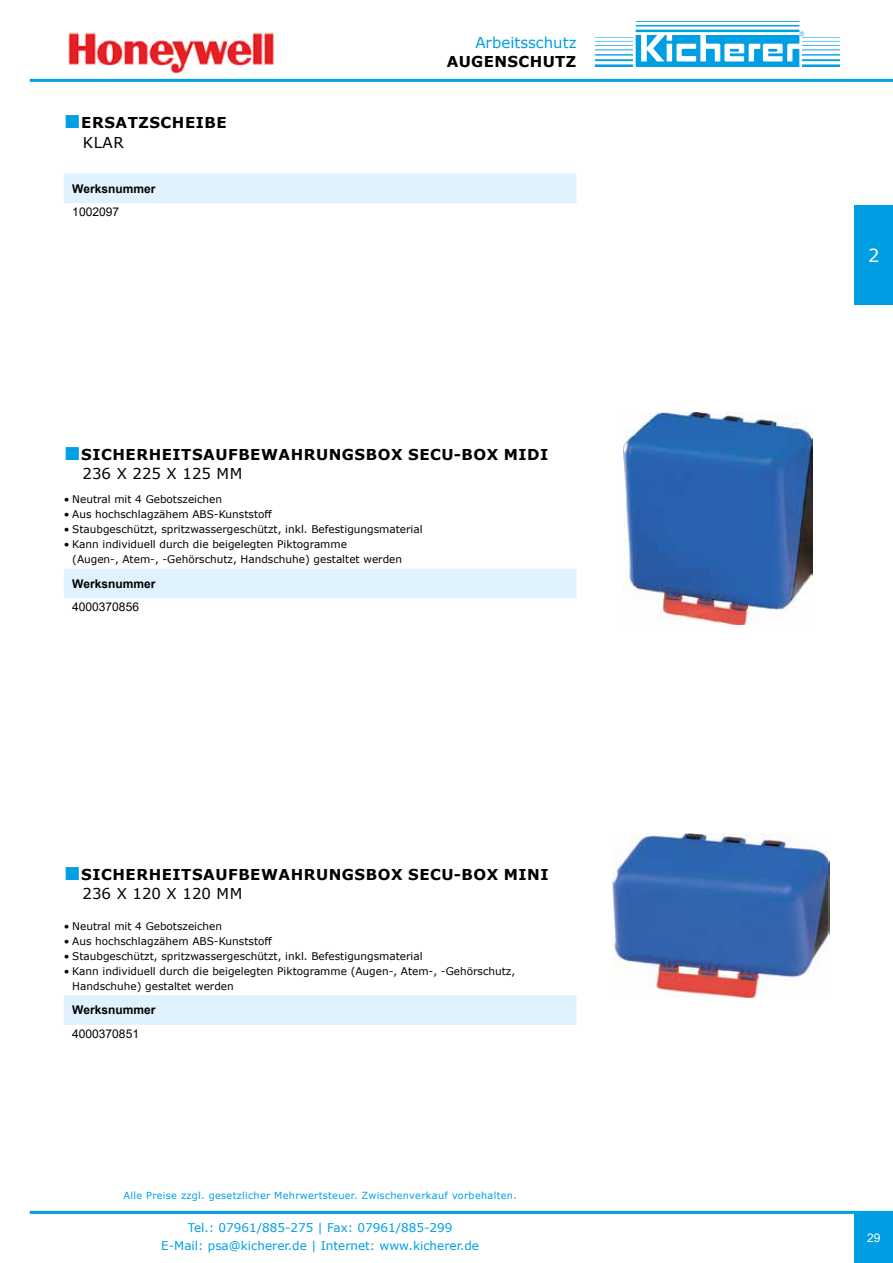
<style>
.page{position:relative;width:893px;height:1263px;background:#fff}
.page>*{position:absolute;margin:0;border:0;box-sizing:border-box;transform-origin:0 0}
.t1{font:18px "Verdana";color:#fff}
.t2{font:700 15px/19.4px "Verdana";letter-spacing:.035em;color:#000}
.t3{font:15px "Verdana";color:#009ee3}
.t4{font:12px/18px "Verdana";color:#009ee3;text-align:center}
.t5{font:700 12px "Arial";color:#000}
.t6{font:12px "Arial";color:#000}
.t7{font:12px "Arial";color:#fff}
.t8{font:10.5px/15px "Verdana";color:#000}
.t9{font:9.75px "Verdana";letter-spacing:.03em;color:#009ee3}
.s1{font-family:"Times New Roman";font-weight:400;font-size:28.5px;color:#009ee3}
.s2{font-weight:400}
</style>
<div class="page">
<hr style="left:30px;top:79px;width:863px;height:3px;background:#009ee3">
<div style="left:854px;top:1211px;width:39px;height:52px;background:#009ee3"></div>
<svg style="left:595px;top:21px;width:245px;height:46px"></svg>
<div style="left:855px;top:205px;width:38px;height:99px;background:#009ee3"></div>
<hr style="left:30px;top:1211px;width:863px;height:3px;background:#009ee3">
<img style="left:68px;top:32px;width:206px;height:42px">
<div style="left:64px;top:173px;width:513px;height:30px;background:#dff2fd"></div>
<div style="left:64px;top:569px;width:513px;height:29px;background:#dff2fd"></div>
<img style="left:624px;top:412px;width:189px;height:213px">
<div style="left:64px;top:995px;width:513px;height:30px;background:#dff2fd"></div>
<img style="left:612px;top:834px;width:218px;height:164px">
<h2 class="t3" style="left:475px;top:32px;width:103px">Arbeitsschutz</h2>
<h2 class="t2" style="left:83px;top:113px;width:145px;text-indent:-19px"><span class="s1">■</span>ERSATZSCHEIBE<br><span class="s2">KLAR</span></h2>
<p class="t5" style="left:72px;top:180px;width:85px">Werksnummer</p>
<p class="t6" style="left:72px;top:204px;width:48px">1002097</p>
<h2 class="t2" style="left:447px;top:52px;width:131px">AUGENSCHUTZ</h2>
<h2 class="t2" style="left:83px;top:444px;width:467px;text-indent:-19px"><span class="s1">■</span>SICHERHEITSAUFBEWAHRUNGSBOX SECU-BOX MIDI<br><span class="s2">236 X 225 X 125 MM</span></h2>
<p class="t8" style="left:64px;top:492px;width:160px">• Neutral mit 4 Gebotszeichen</p>
<p class="t8" style="left:64px;top:507px;width:210px">• Aus hochschlagzähem ABS-Kunststoff</p>
<p class="t8" style="left:64px;top:522px;width:360px">• Staubgeschützt, spritzwassergeschützt, inkl. Befestigungsmaterial</p>
<p class="t8" style="left:72px;top:537px;width:331px;text-indent:-9px">• Kann individuell durch die beigelegten Piktogramme<br>(Augen-, Atem-, -Gehörschutz, Handschuhe) gestaltet werden</p>
<p class="t5" style="left:72px;top:575px;width:85px">Werksnummer</p>
<p class="t6" style="left:72px;top:599px;width:68px">4000370856</p>
<h2 class="t2" style="left:83px;top:864px;width:468px;text-indent:-19px"><span class="s1">■</span>SICHERHEITSAUFBEWAHRUNGSBOX SECU-BOX MINI<br><span class="s2">236 X 120 X 120 MM</span></h2>
<p class="t8" style="left:64px;top:918px;width:160px">• Neutral mit 4 Gebotszeichen</p>
<p class="t8" style="left:64px;top:933px;width:210px">• Aus hochschlagzähem ABS-Kunststoff</p>
<p class="t8" style="left:64px;top:948px;width:360px">• Staubgeschützt, spritzwassergeschützt, inkl. Befestigungsmaterial</p>
<p class="t8" style="left:72px;top:963px;width:444px;text-indent:-9px">• Kann individuell durch die beigelegten Piktogramme (Augen-, Atem-, -Gehörschutz,<br>Handschuhe) gestaltet werden</p>
<p class="t5" style="left:72px;top:1002px;width:85px">Werksnummer</p>
<p class="t6" style="left:72px;top:1025px;width:68px">4000370851</p>
<p class="t9" style="left:123px;top:1189px;width:395px">Alle Preise zzgl. gesetzlicher Mehrwertsteuer. Zwischenverkauf vorbehalten.</p>
<p class="t4" style="left:161px;top:1219px;width:319px">Tel.: 07961/885-275 | Fax: 07961/885-299<br>E-Mail: psa@kicherer.de | Internet: www.kicherer.de</p>
<h1 class="t1" style="left:868px;top:243px;width:13px">2</h1>
<p class="t7" style="left:867px;top:1230px;width:15px">29</p>
</div>
